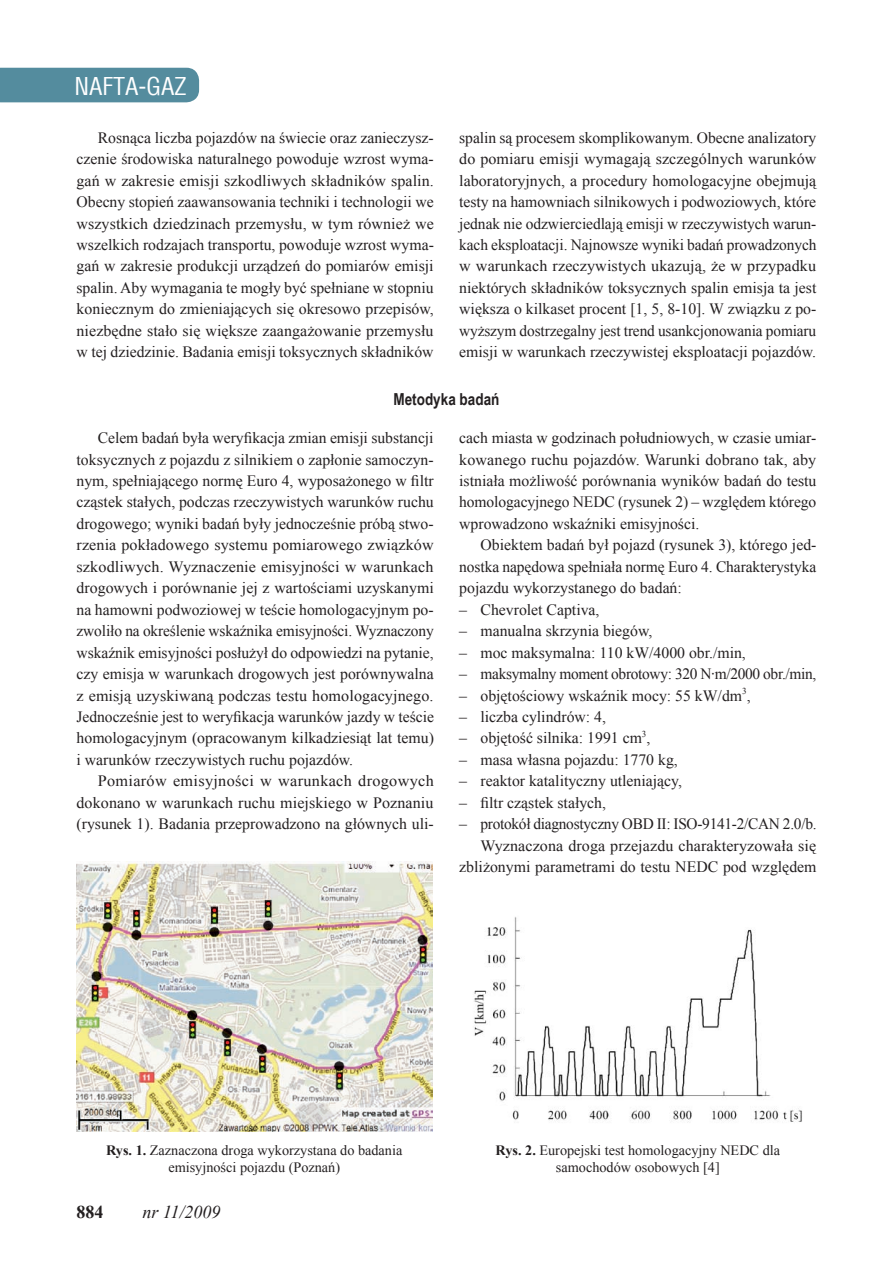
<style>
.page{position:relative;width:893px;height:1263px;background:#fff}
.page>*{position:absolute;margin:0;border:0;box-sizing:border-box;transform-origin:0 0}
.t1{font:24px "Switzerland Condensed";color:#fff}
.t2{font:italic 18px "Times New Roman";color:#231f20}
.t3{font:700 18px "Times New Roman";color:#231f20}
.t4{font:700 16.5px "Arial Narrow";color:#231f20}
.t5{font:15.75px/21.5px "Times New Roman";color:#231f20;text-align:justify}
.t6{font:15.75px "Times New Roman";letter-spacing:-.02em;color:#231f20}
.t7{font:14.25px/17.1px "Times New Roman";color:#231f20;text-align:center}
.s1{font-weight:700}
</style>
<div class="page">
<div style="left:0;top:68px;width:199px;height:34px;background:#548c9e"></div>
<img style="left:77px;top:861px;width:356px;height:271px">
<img style="left:474px;top:917px;width:328px;height:206px">
<h1 class="t1" style="left:74px;top:71px;width:114px">NAFTA-GAZ</h1>
<p class="t5" style="left:77px;top:126px;width:359px;text-indent:21px">Rosnąca liczba pojazdów na świecie oraz zanieczysz&shy;czenie środowiska naturalnego powoduje wzrost wyma&shy;gań w zakresie emisji szkodliwych składników spalin.<br>Obecny stopień zaawansowania techniki i technologii we wszystkich dziedzinach przemysłu, w tym również we wszelkich rodzajach transportu, powoduje wzrost wyma&shy;gań w zakresie produkcji urządzeń do pomiarów emisji spalin. Aby wymagania te mogły być spełniane w stopniu koniecznym do zmieniających się okresowo przepisów, niezbędne stało się większe zaangażowanie przemysłu w tej dziedzinie. Badania emisji toksycznych składników</p>
<p class="t5" style="left:459px;top:126px;width:359px">spalin są procesem skomplikowanym. Obecne analizatory do pomiaru emisji wymagają szczególnych warunków laboratoryjnych, a procedury homologacyjne obejmują testy na hamowniach silnikowych i podwoziowych, które jednak nie odzwierciedlają emisji w rzeczywistych warun&shy;kach eksploatacji. Najnowsze wyniki badań prowadzonych w warunkach rzeczywistych ukazują, że w przypadku niektórych składników toksycznych spalin emisja ta jest większa o kilkaset procent [1, 5, 8-10]. W związku z po&shy;wyższym dostrzegalny jest trend usankcjonowania pomiaru emisji w warunkach rzeczywistej eksploatacji pojazdów.</p>
<p class="t4" style="left:393px;top:386px;width:108px">Metodyka badań</p>
<p class="t5" style="left:77px;top:427px;width:359px;text-indent:21px">Celem badań była weryfikacja zmian emisji substancji toksycznych z pojazdu z silnikiem o zapłonie samoczyn&shy;nym, spełniającego normę Euro 4, wyposażonego w filtr cząstek stałych, podczas rzeczywistych warunków ruchu drogowego; wyniki badań były jednocześnie próbą stwo&shy;rzenia pokładowego systemu pomiarowego związków szkodliwych. Wyznaczenie emisyjności w warunkach drogowych i porównanie jej z wartościami uzyskanymi na hamowni podwoziowej w teście homologacyjnym po&shy;zwoliło na określenie wskaźnika emisyjności. Wyznaczony wskaźnik emisyjności posłużył do odpowiedzi na pytanie, czy emisja w warunkach drogowych jest porównywalna z emisją uzyskiwaną podczas testu homologacyjnego.<br>Jednocześnie jest to weryfikacja warunków jazdy w teście homologacyjnym (opracowanym kilkadziesiąt lat temu) i warunków rzeczywistych ruchu pojazdów.</p>
<p class="t5" style="left:77px;top:770px;width:359px;text-indent:21px">Pomiarów emisyjności w warunkach drogowych dokonano w warunkach ruchu miejskiego w Poznaniu (rysunek 1). Badania przeprowadzono na głównych uli-</p>
<p class="t5" style="left:459px;top:427px;width:359px">cach miasta w godzinach południowych, w czasie umiar&shy;kowanego ruchu pojazdów. Warunki dobrano tak, aby istniała możliwość porównania wyników badań do testu homologacyjnego NEDC (rysunek 2) – względem którego wprowadzono wskaźniki emisyjności.</p>
<p class="t5" style="left:459px;top:534px;width:359px;text-indent:21px">Obiektem badań był pojazd (rysunek 3), którego jed&shy;nostka napędowa spełniała normę Euro 4. Charakterystyka pojazdu wykorzystanego do badań:</p>
<p class="t5" style="left:459px;top:598px;width:142px">– Chevrolet Captiva,</p>
<p class="t5" style="left:459px;top:620px;width:195px">– manualna skrzynia biegów,</p>
<p class="t5" style="left:459px;top:641px;width:288px">– moc maksymalna: 110 kW/4000 obr./min,</p>
<p class="t6" style="left:459px;top:663px;width:359px">– maksymalny moment obrotowy: 320 N·m/2000 obr./min,</p>
<p class="t5" style="left:459px;top:684px;width:293px">– objętościowy wskaźnik mocy: 55 kW/dm<sup>3</sup>,</p>
<p class="t5" style="left:459px;top:706px;width:148px">– liczba cylindrów: 4,</p>
<p class="t5" style="left:459px;top:727px;width:193px">– objętość silnika: 1991 cm<sup>3</sup>,</p>
<p class="t5" style="left:459px;top:749px;width:220px">– masa własna pojazdu: 1770 kg,</p>
<p class="t5" style="left:459px;top:770px;width:224px">– reaktor katalityczny utleniający,</p>
<p class="t5" style="left:459px;top:791px;width:148px">– filtr cząstek stałych,</p>
<p class="t5" style="left:459px;top:813px;width:359px;text-align:right">– protokół diagnostyczny OBD II: ISO-9141-2/CAN 2.0/b.<br>Wyznaczona droga przejazdu charakteryzowała się zbliżonymi parametrami do testu NEDC pod względem</p>
<p class="t7" style="left:106px;top:1141px;width:298px"><span class="s1">Rys. 1.</span> Zaznaczona droga wykorzystana do badania emisyjności pojazdu (Poznań)</p>
<p class="t7" style="left:496px;top:1141px;width:286px"><span class="s1">Rys. 2.</span> Europejski test homologacyjny NEDC dla samochodów osobowych [4]</p>
<p class="t3" style="left:77px;top:1199px;width:28px">884</p>
<p class="t2" style="left:142px;top:1200px;width:80px">nr 11/2009</p>
</div>
